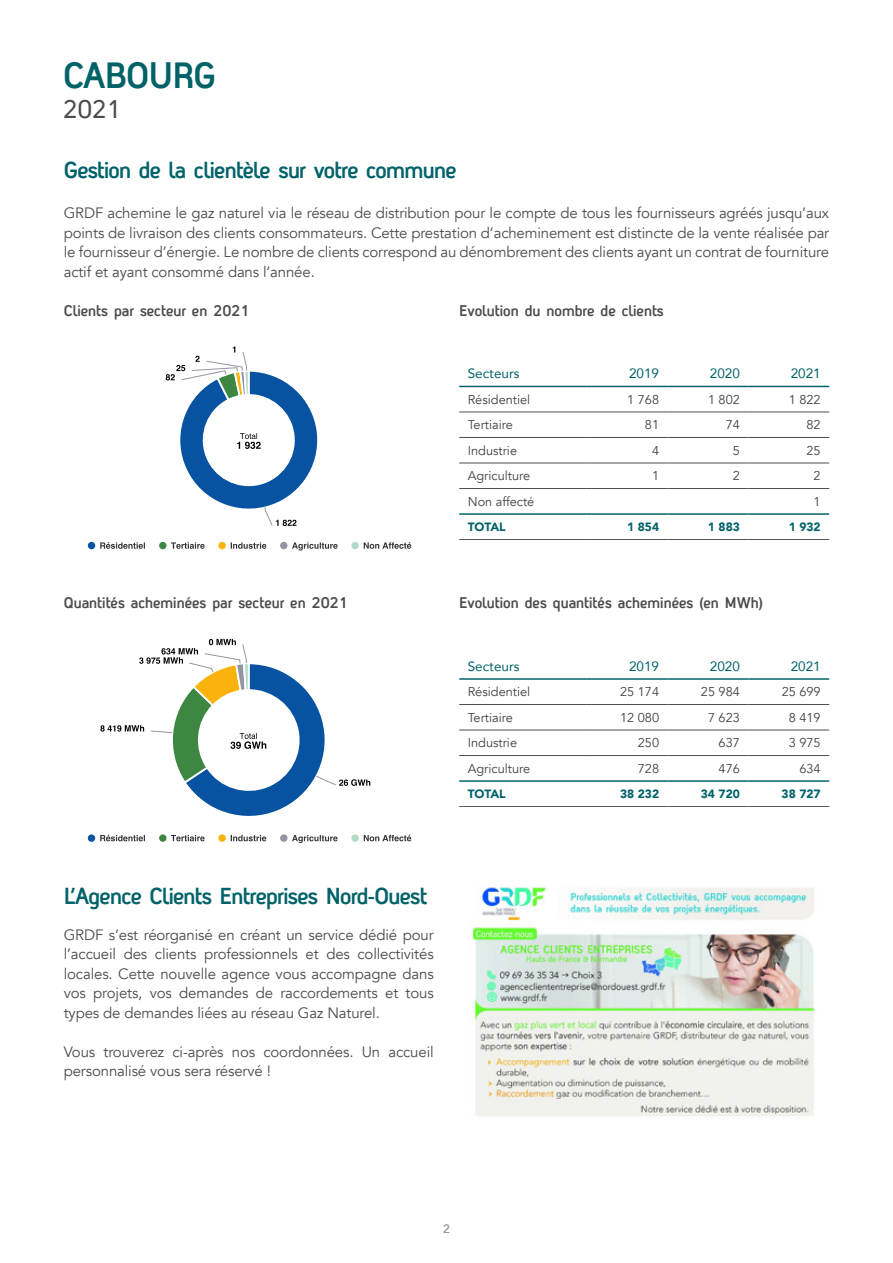
<style>
.page{position:relative;width:893px;height:1263px;background:#fff}
.page>*{position:absolute;margin:0;border:0;box-sizing:border-box;transform-origin:0 0}
.t1{font:700 35.55px "Antagometrica BTW01";letter-spacing:-.025em;color:#006267}
.t2{font:24.75px "Antagometrica BTW01 Regular 2";color:#4b4b4a}
.t3{font:700 22.5px "Antagometrica BTW01";letter-spacing:-.03em;color:#006269}
.t4{font:15px/19.5px "Avenir";letter-spacing:-.01em;color:#4b4b4a;text-align:justify}
.t5{font:700 15px "Antagometrica BTW01";color:#4b4b4a}
.t6{font:13.5px "Avenir";color:#006269}
.t7{font:12.75px "Avenir";color:#414042}
.t8{font:900 12px "Avenir";color:#006269}
.t9{font:12px "Avenir";color:#9d9c9c}
</style>
<div class="page">
<svg style="left:100px;top:542px;width:45px;height:7px"></svg>
<div style="left:88px;top:542px;width:7px;height:7px;background:#0853a1;border-radius:50%"></div>
<svg style="left:171px;top:542px;width:34px;height:7px"></svg>
<div style="left:159px;top:542px;width:7px;height:7px;background:#3d8742;border-radius:50%"></div>
<svg style="left:231px;top:542px;width:35px;height:7px"></svg>
<div style="left:218px;top:542px;width:8px;height:7px;background:#fab30c;border-radius:50%"></div>
<svg style="left:292px;top:542px;width:46px;height:8px"></svg>
<div style="left:280px;top:542px;width:7px;height:7px;background:#9495a2;border-radius:50%"></div>
<svg style="left:364px;top:542px;width:47px;height:7px"></svg>
<div style="left:351px;top:542px;width:8px;height:7px;background:#b1d9c3;border-radius:50%"></div>
<svg style="left:166px;top:346px;width:152px;height:180px"></svg>
<svg style="left:459px;top:385px;width:370px;height:78px"></svg>
<hr style="left:459px;top:386px;width:128px;height:1px;background:#006267">
<hr style="left:587px;top:386px;width:81px;height:1px;background:#006267">
<hr style="left:668px;top:386px;width:80px;height:1px;background:#006267">
<hr style="left:748px;top:386px;width:81px;height:1px;background:#006267">
<hr style="left:459px;top:412px;width:128px;height:1px;background:#4d4d4f">
<hr style="left:587px;top:412px;width:81px;height:1px;background:#4d4d4f">
<hr style="left:668px;top:412px;width:80px;height:1px;background:#4d4d4f">
<hr style="left:748px;top:412px;width:81px;height:1px;background:#4d4d4f">
<hr style="left:459px;top:437px;width:128px;height:1px;background:#4d4d4f">
<hr style="left:587px;top:437px;width:81px;height:1px;background:#4d4d4f">
<hr style="left:668px;top:437px;width:80px;height:1px;background:#4d4d4f">
<hr style="left:748px;top:437px;width:81px;height:1px;background:#4d4d4f">
<hr style="left:459px;top:463px;width:128px;height:1px;background:#4d4d4f">
<hr style="left:587px;top:463px;width:81px;height:1px;background:#4d4d4f">
<hr style="left:668px;top:463px;width:80px;height:1px;background:#4d4d4f">
<hr style="left:748px;top:463px;width:81px;height:1px;background:#4d4d4f">
<hr style="left:459px;top:488px;width:128px;height:1px;background:#4d4d4f">
<hr style="left:587px;top:488px;width:81px;height:1px;background:#4d4d4f">
<hr style="left:668px;top:488px;width:80px;height:1px;background:#4d4d4f">
<hr style="left:748px;top:488px;width:81px;height:1px;background:#4d4d4f">
<hr style="left:459px;top:539px;width:128px;height:1px;background:#4d4d4f">
<hr style="left:587px;top:539px;width:81px;height:1px;background:#4d4d4f">
<hr style="left:668px;top:539px;width:80px;height:1px;background:#4d4d4f">
<hr style="left:748px;top:539px;width:81px;height:1px;background:#4d4d4f">
<hr style="left:459px;top:513px;width:128px;height:2px;background:#006267">
<hr style="left:587px;top:513px;width:81px;height:2px;background:#006267">
<hr style="left:668px;top:513px;width:80px;height:2px;background:#006267">
<hr style="left:748px;top:513px;width:81px;height:2px;background:#006267">
<svg style="left:100px;top:835px;width:45px;height:6px"></svg>
<div style="left:88px;top:834px;width:7px;height:8px;background:#0853a1;border-radius:50%"></div>
<svg style="left:171px;top:835px;width:34px;height:6px"></svg>
<div style="left:159px;top:834px;width:7px;height:8px;background:#3d8742;border-radius:50%"></div>
<svg style="left:231px;top:835px;width:35px;height:6px"></svg>
<div style="left:218px;top:834px;width:8px;height:8px;background:#fab30c;border-radius:50%"></div>
<svg style="left:292px;top:835px;width:46px;height:8px"></svg>
<div style="left:280px;top:834px;width:7px;height:8px;background:#9495a2;border-radius:50%"></div>
<svg style="left:364px;top:835px;width:47px;height:6px"></svg>
<div style="left:351px;top:834px;width:8px;height:8px;background:#b1d9c3;border-radius:50%"></div>
<svg style="left:100px;top:639px;width:270px;height:177px"></svg>
<svg style="left:459px;top:729px;width:370px;height:1px"></svg>
<hr style="left:459px;top:678px;width:128px;height:2px;background:#006267">
<hr style="left:587px;top:678px;width:81px;height:2px;background:#006267">
<hr style="left:668px;top:678px;width:80px;height:2px;background:#006267">
<hr style="left:748px;top:678px;width:81px;height:2px;background:#006267">
<hr style="left:459px;top:704px;width:128px;height:1px;background:#4d4d4f">
<hr style="left:587px;top:704px;width:81px;height:1px;background:#4d4d4f">
<hr style="left:668px;top:704px;width:80px;height:1px;background:#4d4d4f">
<hr style="left:748px;top:704px;width:81px;height:1px;background:#4d4d4f">
<hr style="left:459px;top:730px;width:128px;height:1px;background:#4d4d4f">
<hr style="left:587px;top:730px;width:81px;height:1px;background:#4d4d4f">
<hr style="left:668px;top:730px;width:80px;height:1px;background:#4d4d4f">
<hr style="left:748px;top:730px;width:81px;height:1px;background:#4d4d4f">
<hr style="left:459px;top:755px;width:128px;height:1px;background:#4d4d4f">
<hr style="left:587px;top:755px;width:81px;height:1px;background:#4d4d4f">
<hr style="left:668px;top:755px;width:80px;height:1px;background:#4d4d4f">
<hr style="left:748px;top:755px;width:81px;height:1px;background:#4d4d4f">
<hr style="left:459px;top:806px;width:128px;height:1px;background:#4d4d4f">
<hr style="left:587px;top:806px;width:81px;height:1px;background:#4d4d4f">
<hr style="left:668px;top:806px;width:80px;height:1px;background:#4d4d4f">
<hr style="left:748px;top:806px;width:81px;height:1px;background:#4d4d4f">
<hr style="left:459px;top:780px;width:128px;height:2px;background:#006267">
<hr style="left:587px;top:780px;width:81px;height:2px;background:#006267">
<hr style="left:668px;top:780px;width:80px;height:2px;background:#006267">
<hr style="left:748px;top:780px;width:81px;height:2px;background:#006267">
<img style="left:470px;top:887px;width:345px;height:230px">
<h1 class="t1" style="left:63px;top:54px;width:155px">CABOURG</h1>
<h2 class="t2" style="left:63px;top:95px;width:60px">2021</h2>
<h3 class="t3" style="left:64px;top:157px;width:394px">Gestion de la clientèle sur votre commune</h3>
<p class="t4" style="left:64px;top:204px;width:767px">GRDF achemine le gaz naturel via le réseau de distribution pour le compte de tous les fournisseurs agréés jusqu’aux points de livraison des clients consommateurs. Cette prestation d’acheminement est distincte de la vente réalisée par le fournisseur d’énergie. Le nombre de clients correspond au dénombrement des clients ayant un contrat de fourniture actif et ayant consommé dans l’année.</p>
<p class="t5" style="left:64px;top:301px;width:188px">Clients par secteur en 2021</p>
<p class="t5" style="left:459px;top:301px;width:206px">Evolution du nombre de clients</p>
<p class="t6" style="left:468px;top:363px;width:53px">Secteurs</p>
<p class="t6" style="left:629px;top:363px;width:32px">2019</p>
<p class="t6" style="left:710px;top:363px;width:32px">2020</p>
<p class="t6" style="left:791px;top:363px;width:32px">2021</p>
<p class="t7" style="left:468px;top:392px;width:64px">Résidentiel</p>
<p class="t7" style="left:627px;top:392px;width:33px">1 768</p>
<p class="t7" style="left:708px;top:392px;width:33px">1 802</p>
<p class="t7" style="left:789px;top:392px;width:33px">1 822</p>
<p class="t7" style="left:468px;top:417px;width:47px">Tertiaire</p>
<p class="t7" style="left:645px;top:417px;width:16px">81</p>
<p class="t7" style="left:726px;top:417px;width:16px">74</p>
<p class="t7" style="left:806px;top:417px;width:16px">82</p>
<p class="t7" style="left:468px;top:443px;width:51px">Industrie</p>
<p class="t7" style="left:652px;top:443px;width:9px">4</p>
<p class="t7" style="left:733px;top:443px;width:9px">5</p>
<p class="t7" style="left:806px;top:443px;width:16px">25</p>
<p class="t7" style="left:468px;top:468px;width:64px">Agriculture</p>
<p class="t7" style="left:652px;top:468px;width:9px">1</p>
<p class="t7" style="left:733px;top:468px;width:9px">2</p>
<p class="t7" style="left:814px;top:468px;width:9px">2</p>
<p class="t7" style="left:468px;top:494px;width:68px">Non affecté</p>
<p class="t7" style="left:814px;top:494px;width:9px">1</p>
<p class="t8" style="left:468px;top:517px;width:39px">TOTAL</p>
<p class="t8" style="left:627px;top:517px;width:33px">1 854</p>
<p class="t8" style="left:708px;top:517px;width:33px">1 883</p>
<p class="t8" style="left:789px;top:517px;width:33px">1 932</p>
<p class="t5" style="left:64px;top:594px;width:286px">Quantités acheminées par secteur en 2021</p>
<p class="t5" style="left:459px;top:594px;width:305px">Evolution des quantités acheminées (en MWh)</p>
<p class="t6" style="left:468px;top:655px;width:53px">Secteurs</p>
<p class="t6" style="left:629px;top:655px;width:32px">2019</p>
<p class="t6" style="left:710px;top:655px;width:32px">2020</p>
<p class="t6" style="left:791px;top:655px;width:32px">2021</p>
<p class="t7" style="left:468px;top:684px;width:64px">Résidentiel</p>
<p class="t7" style="left:620px;top:684px;width:40px">25 174</p>
<p class="t7" style="left:701px;top:684px;width:40px">25 984</p>
<p class="t7" style="left:782px;top:684px;width:40px">25 699</p>
<p class="t7" style="left:468px;top:710px;width:47px">Tertiaire</p>
<p class="t7" style="left:620px;top:710px;width:40px">12 080</p>
<p class="t7" style="left:708px;top:710px;width:33px">7 623</p>
<p class="t7" style="left:789px;top:710px;width:33px">8 419</p>
<p class="t7" style="left:468px;top:735px;width:51px">Industrie</p>
<p class="t7" style="left:638px;top:735px;width:23px">250</p>
<p class="t7" style="left:719px;top:735px;width:23px">637</p>
<p class="t7" style="left:789px;top:735px;width:33px">3 975</p>
<p class="t7" style="left:468px;top:761px;width:64px">Agriculture</p>
<p class="t7" style="left:638px;top:761px;width:23px">728</p>
<p class="t7" style="left:719px;top:761px;width:23px">476</p>
<p class="t7" style="left:799px;top:761px;width:23px">634</p>
<p class="t8" style="left:468px;top:784px;width:39px">TOTAL</p>
<p class="t8" style="left:620px;top:784px;width:41px">38 232</p>
<p class="t8" style="left:701px;top:784px;width:41px">34 720</p>
<p class="t8" style="left:782px;top:784px;width:41px">38 727</p>
<h3 class="t3" style="left:64px;top:882px;width:365px">L’Agence Clients Entreprises Nord-Ouest</h3>
<p class="t4" style="left:64px;top:925px;width:371px">GRDF s’est réorganisé en créant un service dédié pour l’accueil des clients professionnels et des collectivités locales. Cette nouvelle agence vous accompagne dans vos projets, vos demandes de raccordements et tous types de demandes liées au réseau Gaz Naturel.</p>
<p class="t4" style="left:64px;top:1042px;width:371px">Vous trouverez ci-après nos coordonnées. Un accueil personnalisé vous sera réservé !</p>
<p class="t9" style="left:443px;top:1219px;width:8px">2</p>
</div>
